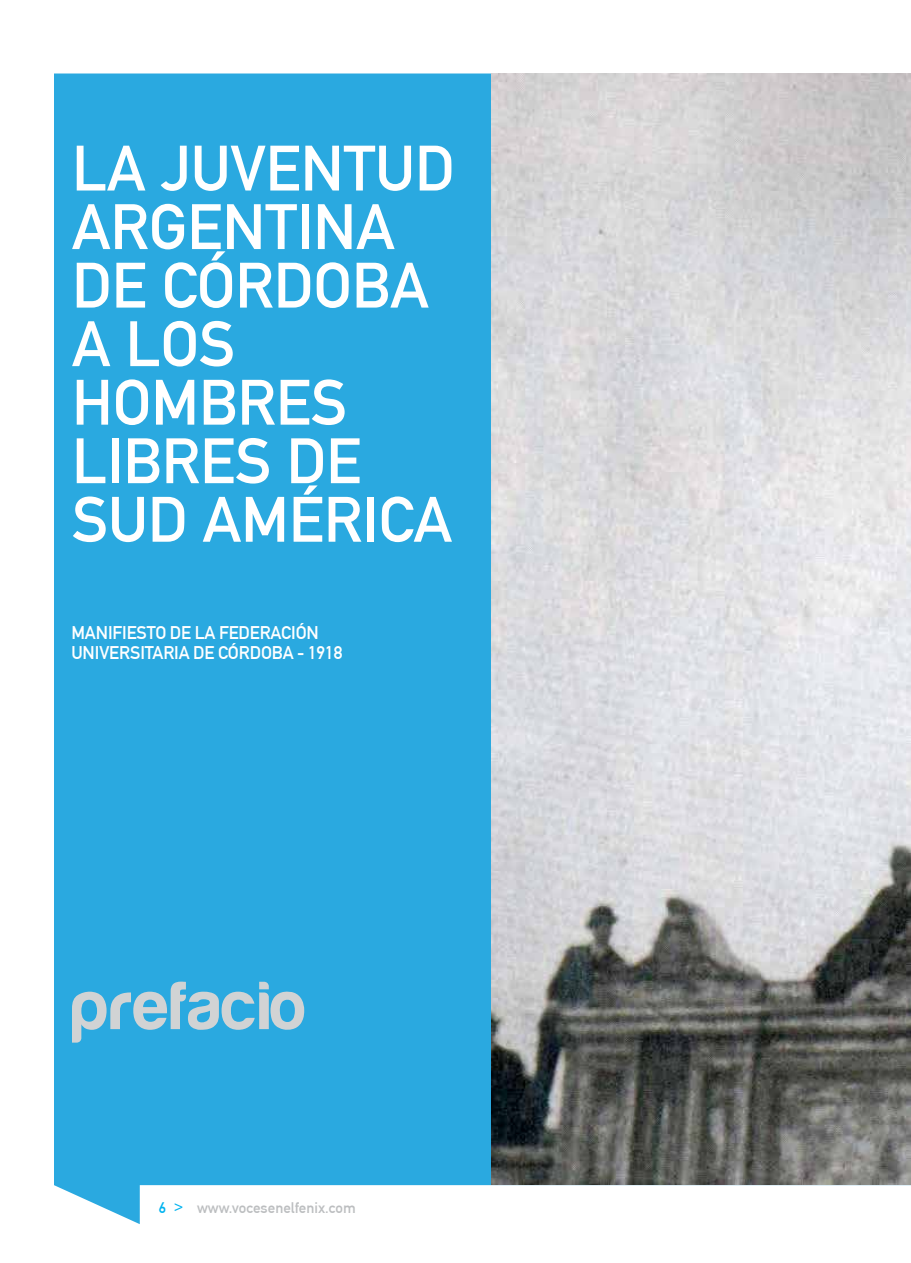
<style>
.page{position:relative;width:911px;height:1263px;background:#fff}
.page>*{position:absolute;margin:0;border:0;box-sizing:border-box;transform-origin:0 0}
.t1{font:700 70.5px "Harabara";letter-spacing:.03em;color:#d1d3d4}
.t2{font:63px/58.5px "DIN1451 Mittelschrift";color:#fff}
.t3{font:18px/19.5px "DIN1451 Mittelschrift";letter-spacing:-.005em;color:#fff}
.t4{font:15px "DIN1451 Mittelschrift";color:#bcbec0}
.s1{color:#00b3f0}
</style>
<div class="page">
<div style="left:54px;top:74px;width:857px;height:1150px;background:#2aa9e0"></div>
<img style="left:491px;top:74px;width:420px;height:1110px">
<p class="t2" style="left:72px;top:140px;width:384px">LA JUVENTUD<br>ARGENTINA<br>DE CÓRDOBA<br>A LOS<br>HOMBRES<br>LIBRES DE<br>SUD AMÉRICA</p>
<p class="t3" style="left:71px;top:623px;width:272px">MANIFIESTO DE LA FEDERACIÓN<br>UN IVERSITARIA DE CÓRDOBA - 1918</p>
<p class="t1" style="left:72px;top:969px;width:235px">prefacio</p>
<p class="t4" style="left:159px;top:1199px;width:199px"><span class="s1">6 &gt;</span> WWW.VOCESENELFENIX.COM</p>
</div>
